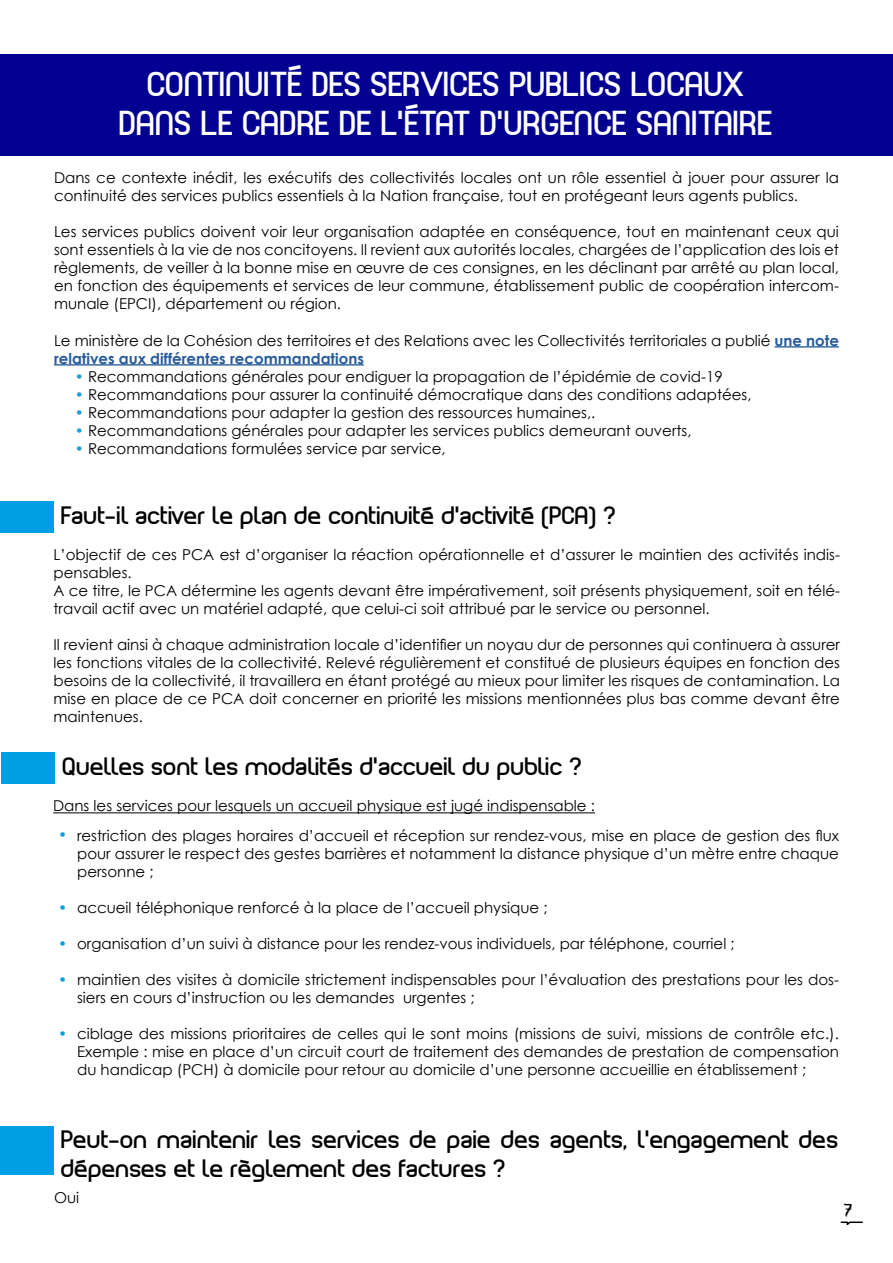
<style>
.page{position:relative;width:893px;height:1263px;background:#fff}
.page>*{position:absolute;margin:0;border:0;box-sizing:border-box;transform-origin:0 0}
.t1{font:33px/39px "Planet Estyle";color:#fff;text-align:center}
.t2{font:24px/28.8px "Planet Estyle";color:#000}
.t3{font:15px/18px "Century Gothic";color:#000}
.t4{font:15px "Century Gothic";color:#009fe3}
.t5{font:12px "Amarillo";color:#000}
.s1{font-weight:700;color:#275b9b}
.s2{color:#1d9dd8}
</style>
<div class="page">
<svg style="left:840px;top:1221px;width:23px;height:4px"></svg>
<div style="left:0;top:54px;width:893px;height:101px;background:#020091"></div>
<hr style="left:775px;top:346px;width:64px;height:2px;background:#275b9b">
<hr style="left:54px;top:364px;width:310px;height:2px;background:#275b9b">
<div style="left:0;top:501px;width:53px;height:32px;background:#009fe3"></div>
<hr style="left:53px;top:812px;width:542px;height:1px;background:#000">
<div style="left:2px;top:752px;width:53px;height:32px;background:#009fe3"></div>
<div style="left:0;top:1126px;width:53px;height:48px;background:#009fe3"></div>
<h1 class="t1" style="left:120px;top:65px;width:655px">CONTINUITÉ DES SERVICES PUBLICS LOCAUX<br>DANS LE CADRE DE L’ÉTAT D’URGENCE SANITAIRE</h1>
<p class="t3" style="left:54px;top:169px;width:786px">Dans ce contexte inédit, les exécutifs des collectivités locales ont un rôle essentiel à jouer pour assurer la continuité des services publics essentiels à la Nation française, tout en protégeant leurs agents publics.</p>
<p class="t3" style="left:54px;top:223px;width:786px;text-align:justify">Les services publics doivent voir leur organisation adaptée en conséquence, tout en maintenant ceux qui sont essentiels à la vie de nos concitoyens. Il revient aux autorités locales, chargées de l’application des lois et règlements, de veiller à la bonne mise en œuvre de ces consignes, en les déclinant par arrêté au plan local, en fonction des équipements et services de leur commune, établissement public de coopération intercom&shy;munale (EPCI), département ou région.</p>
<p class="t3" style="left:54px;top:331px;width:786px">Le ministère de la Cohésion des territoires et des Relations avec les Collectivités territoriales a publié <span class="s1">une note relatives aux différentes recommandations</span></p>
<p class="t3" style="left:75px;top:367px;width:649px"><span class="s2">•</span> Recommandations générales pour endiguer la propagation de l’épidémie de covid-19</p>
<p class="t3" style="left:75px;top:385px;width:678px"><span class="s2">•</span> Recommandations pour assurer la continuité démocratique dans des conditions adaptées,</p>
<p class="t3" style="left:75px;top:403px;width:522px"><span class="s2">•</span> Recommandations pour adapter la gestion des ressources humaines,.</p>
<p class="t3" style="left:75px;top:421px;width:618px"><span class="s2">•</span> Recommandations générales pour adapter les services publics demeurant ouverts,</p>
<p class="t3" style="left:75px;top:439px;width:372px"><span class="s2">•</span> Recommandations formulées service par service,</p>
<h2 class="t2" style="left:61px;top:501px;width:556px">Faut-il activer le plan de continuité d’activité (PCA) ?</h2>
<p class="t3" style="left:54px;top:545px;width:788px">L’objectif de ces PCA est d’organiser la réaction opérationnelle et d’assurer le maintien des activités indis&shy;pensables.<br>A ce titre, le PCA détermine les agents devant être impérativement, soit présents physiquement, soit en télé&shy;travail actif avec un matériel adapté, que celui-ci soit attribué par le service ou personnel.</p>
<p class="t3" style="left:54px;top:635px;width:788px;text-align:justify">Il revient ainsi à chaque administration locale d’identifier un noyau dur de personnes qui continuera à assurer les fonctions vitales de la collectivité. Relevé régulièrement et constitué de plusieurs équipes en fonction des besoins de la collectivité, il travaillera en étant protégé au mieux pour limiter les risques de contamination. La mise en place de ce PCA doit concerner en priorité les missions mentionnées plus bas comme devant être maintenues.</p>
<h2 class="t2" style="left:63px;top:752px;width:521px">Quelles sont les modalités d’accueil du public ?</h2>
<p class="t3" style="left:53px;top:797px;width:543px">Dans les services pour lesquels un accueil physique est jugé indispensable :</p>
<p class="t4" style="left:58px;top:826px;width:11px">•</p>
<p class="t4" style="left:58px;top:898px;width:11px">•</p>
<p class="t4" style="left:58px;top:934px;width:11px">•</p>
<p class="t4" style="left:58px;top:970px;width:11px">•</p>
<p class="t4" style="left:58px;top:1024px;width:11px">•</p>
<p class="t3" style="left:77px;top:826px;width:763px;text-align:justify">restriction des plages horaires d’accueil et réception sur rendez-vous, mise en place de gestion des flux pour assurer le respect des gestes barrières et notamment la distance physique d’un mètre entre chaque personne ;</p>
<p class="t3" style="left:77px;top:898px;width:472px">accueil téléphonique renforcé à la place de l’accueil physique ;</p>
<p class="t3" style="left:77px;top:934px;width:659px">organisation d’un suivi à distance pour les rendez-vous individuels, par téléphone, courriel ;</p>
<p class="t3" style="left:77px;top:970px;width:763px">maintien des visites à domicile strictement indispensables pour l’évaluation des prestations pour les dos&shy;siers en cours d’instruction ou les demandes urgentes ;</p>
<p class="t3" style="left:77px;top:1024px;width:763px;text-align:justify">ciblage des missions prioritaires de celles qui le sont moins (missions de suivi, missions de contrôle etc.).<br>Exemple : mise en place d’un circuit court de traitement des demandes de prestation de compensation du handicap (PCH) à domicile pour retour au domicile d’une personne accueillie en établissement ;</p>
<h2 class="t2" style="left:61px;top:1125px;width:779px">Peut-on maintenir les services de paie des agents, l’engagement des dépenses et le règlement des factures ?</h2>
<p class="t3" style="left:54px;top:1188px;width:27px">Oui</p>
<p class="t5" style="left:844px;top:1206px;width:10px">7</p>
</div>
